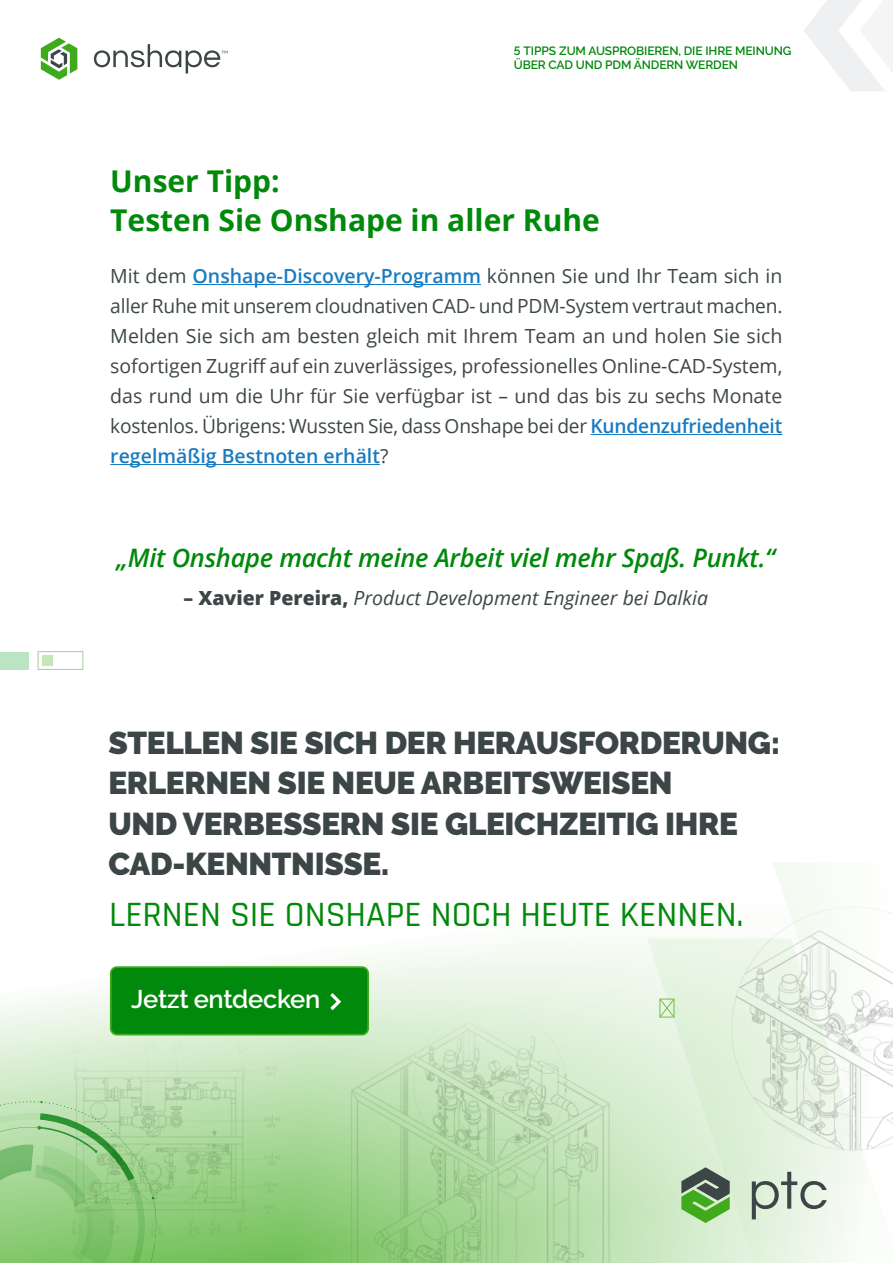
<style>
.page{position:relative;width:893px;height:1263px;background:#fff}
.page>*{position:absolute;margin:0;border:0;box-sizing:border-box;transform-origin:0 0}
.t1{font:500 36px "Rajdhani";color:#00890b}
.t2{font:900 31.5px/40.5px "PTC Raleway";letter-spacing:-.01em;color:#3d4647}
.t3{font:700 30px/39px "Open Sans";color:#00890b}
.t4{font:italic 600 25.5px "Open Sans";letter-spacing:-.01em;color:#00890b}
.t5{font:600 25.5px "PTC Raleway";letter-spacing:-.01em;color:#fff}
.t6{font:19.5px/30px "Open Sans";letter-spacing:-.01em;color:#3d4647;text-align:justify}
.t7{font:italic 19.5px "Open Sans";color:#3d4647}
.t8{font:600 12px/14.4px "PTC Raleway";letter-spacing:-.01em;color:#00890b}
.s1{font-weight:600;color:#197bc0}
.s2{font-weight:800;font-style:normal}
</style>
<div class="page">
<svg style="left:804px;top:0;width:81px;height:91px"></svg>
<svg style="left:41px;top:38px;width:36px;height:42px"></svg>
<svg style="left:94px;top:44px;width:133px;height:30px"></svg>
<hr style="left:193px;top:284px;width:288px;height:1px;background:#197bc0">
<hr style="left:591px;top:434px;width:191px;height:1px;background:#197bc0">
<hr style="left:110px;top:464px;width:270px;height:1px;background:#197bc0">
<svg style="left:0;top:938px;width:772px;height:325px;background:#c9e5bf"></svg>
<svg style="left:772px;top:862px;width:121px;height:401px"></svg>
<div style="left:0;top:652px;width:28px;height:17px;background:#bbe4c3"></div>
<div style="left:42px;top:655px;width:10px;height:11px;background:#c7e6b8"></div>
<svg style="left:659px;top:998px;width:16px;height:20px"></svg>
<svg style="left:0;top:1095px;width:165px;height:168px;background:#96ce87"></svg>
<svg style="left:681px;top:1167px;width:49px;height:56px;background:#77a36c"></svg>
<svg style="left:752px;top:1172px;width:75px;height:47px;background:#becbbd"></svg>
<svg style="left:110px;top:966px;width:259px;height:69px;background:#058b0e"></svg>
<p class="t8" style="left:514px;top:44px;width:279px">5 TIPPS ZUM AUSPROBIEREN, DIE IHRE MEINUNG<br>ÜBER CAD UND PDM ÄNDERN WERDEN</p>
<h3 class="t3" style="left:110px;top:161px;width:491px">Unser Tipp:<br>Testen Sie Onshape in aller Ruhe</h3>
<p class="t6" style="left:110px;top:260px;width:674px">Mit dem <span class="s1">Onshape-Discovery-Programm</span> können Sie und Ihr Team sich in aller Ruhe mit unserem cloudnativen CAD- und PDM-System vertraut machen.<br>Melden Sie sich am besten gleich mit Ihrem Team an und holen Sie sich sofortigen Zugriff auf ein zuverlässiges, professionelles Online-CAD-System, das rund um die Uhr für Sie verfügbar ist – und das bis zu sechs Monate kostenlos. Übrigens: Wussten Sie, dass Onshape bei der <span class="s1">Kundenzufriedenheit regelmäßig Bestnoten erhält</span>?</p>
<h3 class="t4" style="left:116px;top:541px;width:660px">„Mit Onshape macht meine Arbeit viel mehr Spaß. Punkt.“</h3>
<p class="t7" style="left:184px;top:584px;width:526px"><span class="s2">– Xavier Pereira,</span> Product Development Engineer bei Dalkia</p>
<h2 class="t2" style="left:108px;top:723px;width:673px">STELLEN SIE SICH DER HERAUSFORDERUNG:<br>ERLERNEN SIE NEUE ARBEITSWEISEN<br>UND VERBESSERN SIE GLEICHZEITIG IHRE<br>CAD-KENNTNISSE.</h2>
<h1 class="t1" style="left:109px;top:893px;width:636px">LERNEN SIE ONSHAPE NOCH HEUTE KENNEN.</h1>
<h3 class="t5" style="left:131px;top:985px;width:191px">Jetzt entdecken</h3>
</div>
